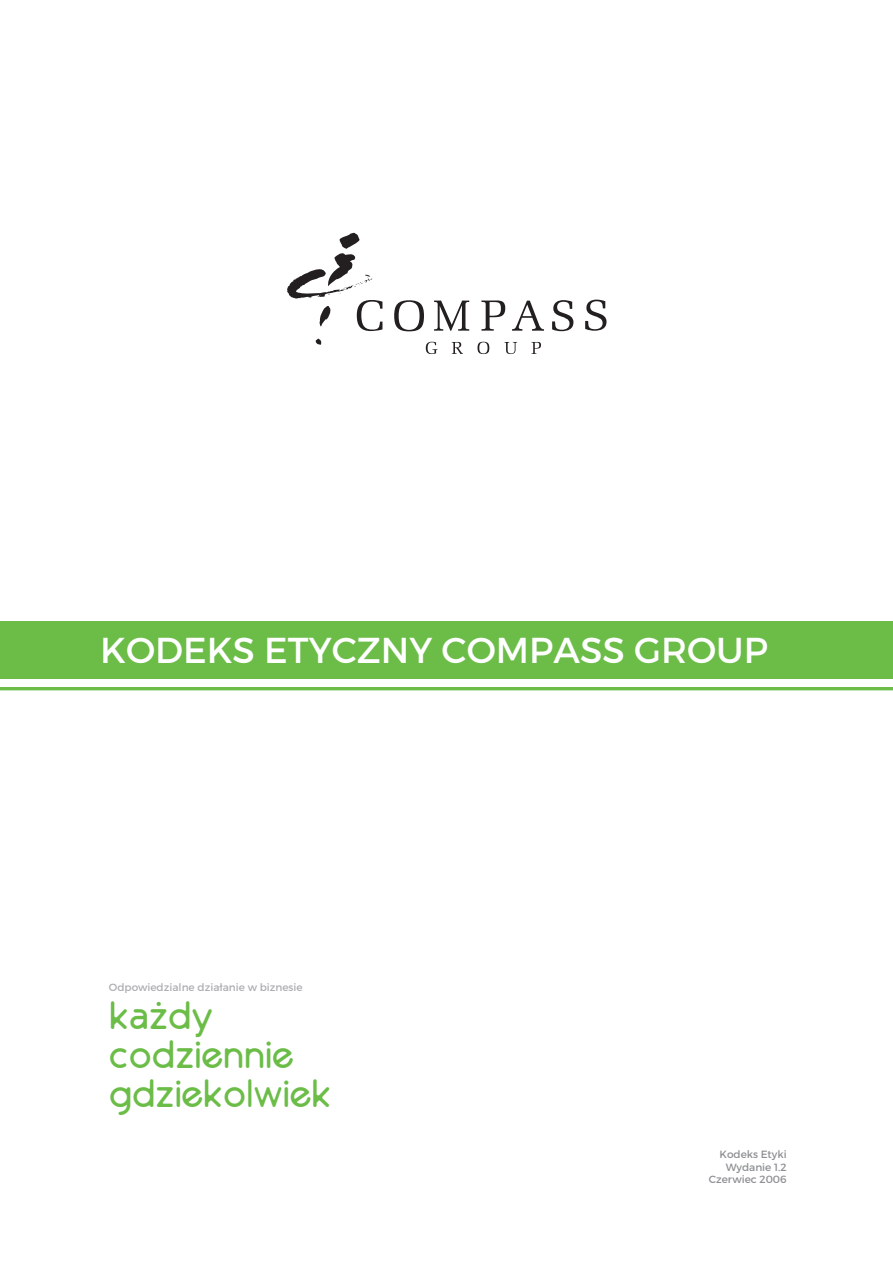
<style>
.page{position:relative;width:893px;height:1263px;background:#fff}
.page>*{position:absolute;margin:0;border:0;box-sizing:border-box;transform-origin:0 0}
.t1{font:39.6px/39px "AR Techni";color:#6bbd48}
.t2{font:36px "Montserrat";color:#fff}
.t3{font:10.5px/12.6px "Montserrat";color:#8d8f92;text-align:right}
.t4{font:10.5px "Montserrat";color:#acadb1}
</style>
<div class="page">
<svg style="left:315px;top:338px;width:6px;height:7px"></svg>
<svg style="left:394px;top:300px;width:30px;height:31px"></svg>
<svg style="left:434px;top:301px;width:35px;height:30px"></svg>
<svg style="left:481px;top:300px;width:24px;height:31px"></svg>
<svg style="left:512px;top:301px;width:32px;height:30px"></svg>
<svg style="left:552px;top:300px;width:21px;height:31px"></svg>
<svg style="left:585px;top:300px;width:21px;height:31px"></svg>
<svg style="left:426px;top:342px;width:11px;height:12px"></svg>
<svg style="left:452px;top:342px;width:11px;height:12px"></svg>
<svg style="left:477px;top:342px;width:12px;height:12px"></svg>
<svg style="left:504px;top:342px;width:13px;height:12px"></svg>
<svg style="left:531px;top:342px;width:10px;height:12px"></svg>
<svg style="left:287px;top:232px;width:95px;height:99px"></svg>
<div style="left:0;top:621px;width:892px;height:58px;background:#6bbd48"></div>
<hr style="left:0;top:687px;width:892px;height:3px;background:#6bbd48">
<h2 class="t2" style="left:100px;top:628px;width:669px">KODEKS ETYCZNY COMPASS GROUP</h2>
<p class="t4" style="left:109px;top:981px;width:195px">Odpowiedzialne działanie w biznesie</p>
<h1 class="t1" style="left:109px;top:995px;width:223px">kazdy codziennie gdziekolwiek</h1>
<h1 class="t1" style="left:155px;top:972px;width:9px">.</h1>
<p class="t3" style="left:708px;top:1148px;width:79px">Kodeks Etyki<br>Wydanie 1.2<br>Czerwiec 2006</p>
</div>
